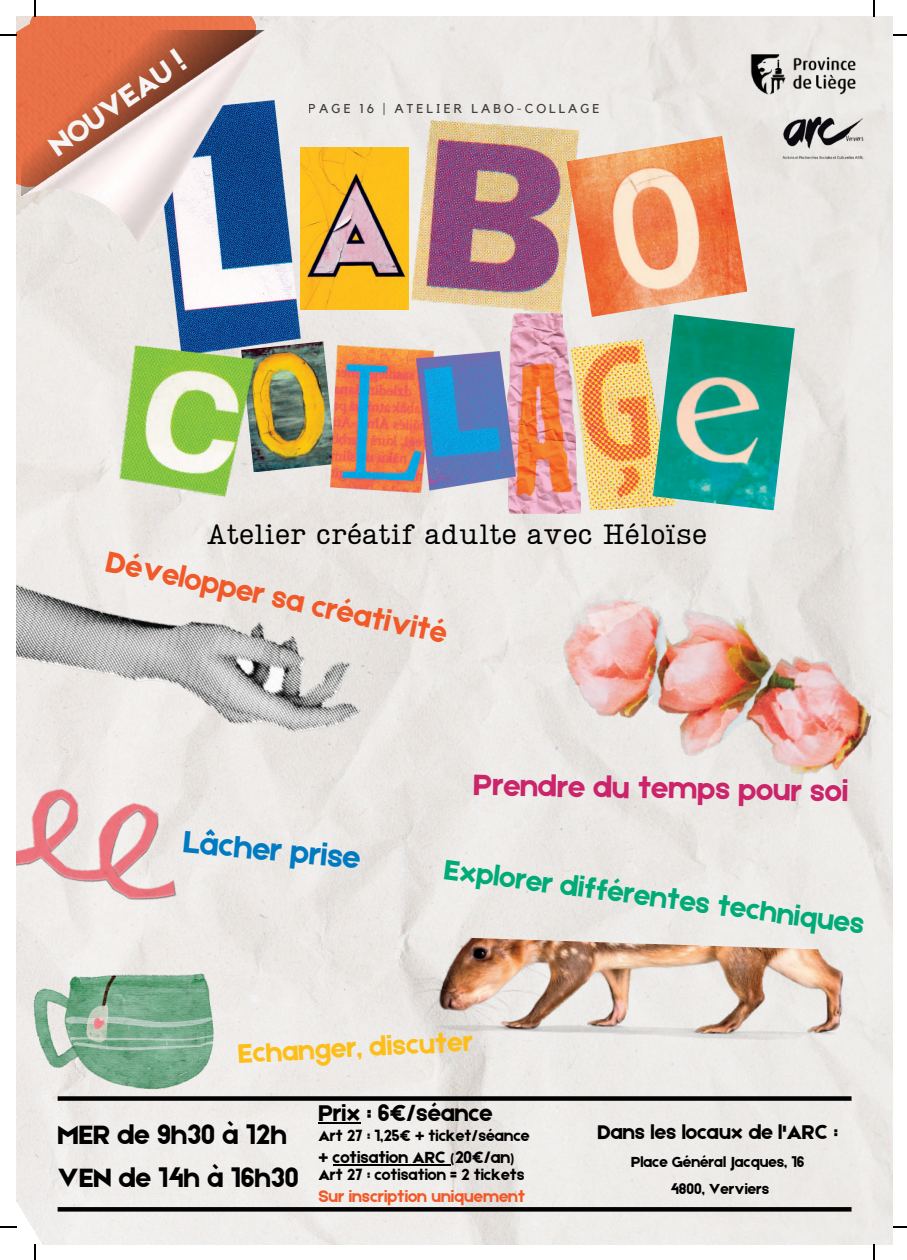
<style>
.page{position:relative;width:907px;height:1260px;background:#fff}
.page>*{position:absolute;margin:0;border:0;box-sizing:border-box;transform-origin:0 0}
.t1{font:32.8px "Etna";color:#007ac1}
.t2{font:31.4px "Etna";color:#f15928}
.t3{font:31.4px "Etna";color:#cb246a}
.t4{font:31.4px "Etna";color:#f5f5f5}
.t5{font:29.8px "Etna";color:#00ab78}
.t6{font:28.4px "Etna";color:#fdbe18}
.t7{font:28.2px "Lumios TW New";color:#000}
.t8{font:28.2px "Etna";color:#000}
.t9{font:24.2px "Etna";color:#000}
.t10{font:21.2px "Etna";color:#000}
.t11{font:17.2px "Etna";color:#f15928}
.t12{font:17.2px "Etna";color:#000}
.t13{font:16.2px "Etna";color:#000}
.t14{font:15.4px "Etna";color:#000}
.t15{font:12.8px "Kollektif";letter-spacing:.23em;color:#000}
</style>
<div class="page">
<img style="left:16px;top:16px;width:876px;height:1228px">
<img style="left:152px;top:302px;width:149px;height:43px">
<img style="left:300px;top:148px;width:108px;height:162px">
<img style="left:411px;top:119px;width:169px;height:194px">
<img style="left:566px;top:136px;width:181px;height:181px">
<img style="left:241px;top:341px;width:95px;height:131px">
<img style="left:118px;top:345px;width:137px;height:133px">
<img style="left:330px;top:345px;width:104px;height:147px">
<img style="left:507px;top:313px;width:74px;height:200px">
<img style="left:416px;top:352px;width:99px;height:139px">
<img style="left:571px;top:339px;width:82px;height:171px">
<img style="left:653px;top:314px;width:141px;height:196px">
<svg style="left:249px;top:1095px;width:602px;height:5px;background:#3b3b3a"></svg>
<svg style="left:58px;top:1206px;width:793px;height:5px;background:#333232"></svg>
<img style="left:16px;top:478px;width:362px;height:354px">
<img style="left:545px;top:576px;width:342px;height:218px">
<img style="left:408px;top:935px;width:442px;height:111px">
<img style="left:16px;top:948px;width:233px;height:195px">
<img style="left:16px;top:738px;width:192px;height:242px">
<img style="left:745px;top:48px;width:120px;height:51px">
<img style="left:781px;top:98px;width:83px;height:82px">
<img style="left:16px;top:16px;width:285px;height:286px">
<img style="left:22px;top:30px;width:243px;height:218px">
<hr style="left:318px;top:1122px;width:42px;height:1px;background:#000">
<hr style="left:332px;top:1163px;width:118px;height:2px;background:#000">
<svg style="left:0;top:0;width:256px;height:104px"></svg>
<svg style="left:873px;top:0;width:1px;height:16px"></svg>
<svg style="left:892px;top:34px;width:15px;height:2px"></svg>
<svg style="left:34px;top:1244px;width:2px;height:15px"></svg>
<svg style="left:0;top:1226px;width:16px;height:1px"></svg>
<svg style="left:873px;top:1244px;width:1px;height:15px"></svg>
<svg style="left:892px;top:1226px;width:15px;height:1px"></svg>
<p class="t4" style="left:40px;top:130px;width:159px;rotate:-35deg">NOUVEAU !</p>
<p class="t15" style="left:309px;top:102px;width:292px">PAGE 16 | ATELIER LABO-COLLAGE</p>
<p class="t7" style="left:207px;top:515px;width:501px">Atelier créatif adulte avec Héloïse</p>
<p class="t2" style="left:111px;top:539px;width:349px;rotate:12deg">Développer sa créativité</p>
<p class="t3" style="left:474px;top:762px;width:376px;rotate:1deg">Prendre du temps pour soi</p>
<p class="t1" style="left:186px;top:817px;width:179px;rotate:6deg">Lâcher prise</p>
<p class="t5" style="left:447px;top:849px;width:425px;rotate:7deg">Explorer différentes techniques</p>
<p class="t6" style="left:237px;top:1033px;width:237px;rotate:-3deg">Echanger, discuter</p>
<p class="t8" style="left:58px;top:1114px;width:231px">MER de 9h30 à 12h</p>
<p class="t8" style="left:58px;top:1157px;width:242px">VEN de 14h à 16h30</p>
<p class="t9" style="left:318px;top:1095px;width:176px">Prix : 6€/séance</p>
<p class="t13" style="left:318px;top:1124px;width:213px">Art 27 : 1,25€ + ticket/séance</p>
<p class="t12" style="left:318px;top:1144px;width:197px">+ cotisation ARC (20€/an)</p>
<p class="t13" style="left:318px;top:1163px;width:208px">Art 27 : cotisation = 2 tickets</p>
<p class="t11" style="left:318px;top:1183px;width:208px">Sur inscription uniquement</p>
<p class="t10" style="left:597px;top:1116px;width:242px">Dans les locaux de l'ARC :</p>
<p class="t14" style="left:631px;top:1150px;width:175px">Place Général Jacques, 16</p>
<p class="t14" style="left:670px;top:1177px;width:100px">4800, Verviers</p>
</div>
